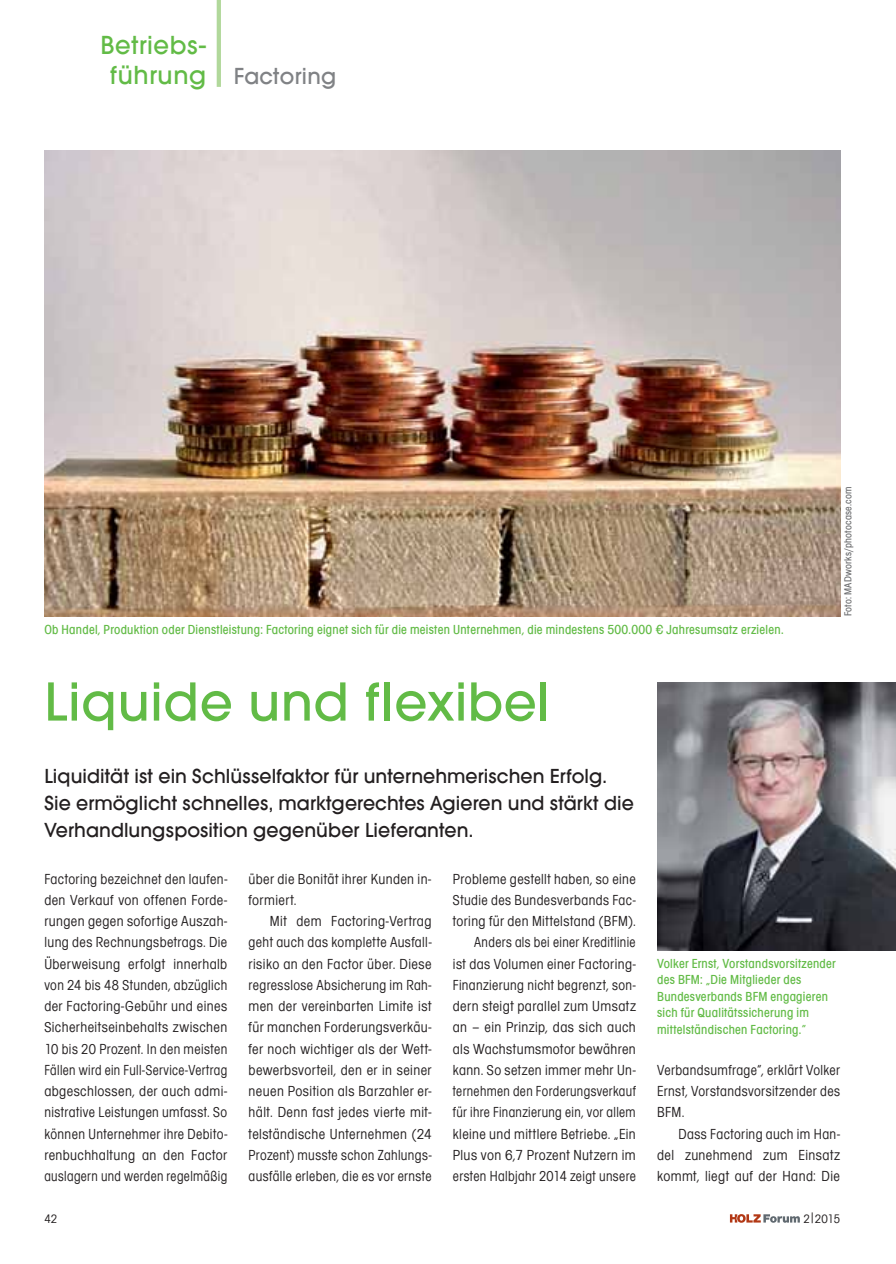
<style>
.page{position:relative;width:896px;height:1264px;background:#fff}
.page>*{position:absolute;margin:0;border:0;box-sizing:border-box;transform-origin:0 0}
.t1{font:500 57px "Avignon";letter-spacing:.01em;color:#62bb46}
.t2{font:500 27px "Avignon";letter-spacing:.02em;color:#62bb46}
.t3{font:500 24px "Avignon";letter-spacing:.01em;color:#808285}
.t4{font:500 21px/27px "Avignon";color:#231f20}
.t5{font:15px/21.3px "Avignon Cd";letter-spacing:.025em;color:#231f20;text-align:justify}
.t6{font:15px "Avignon Cd";letter-spacing:.025em;color:#231f20;scale:.96 1}
.t7{font:15px "Avignon Cd";letter-spacing:.025em;color:#231f20;scale:.95 1}
.t8{font:500 13.5px/16.5px "Avignon Cd";letter-spacing:.02em;color:#62bb46}
.t9{font:12.75px "Avignon Cd";letter-spacing:-.01em;color:#231f20}
.t10{font:500 10.5px "Avignon Cd";letter-spacing:.02em;color:#6d6e70}
.s1{font-size:27px;color:#62bb46}
</style>
<div class="page">
<hr style="left:217px;top:0;width:4px;height:87px;background:#b1d89b">
<img style="left:44px;top:151px;width:795px;height:465px">
<img style="left:657px;top:682px;width:238px;height:268px">
<svg style="left:729px;top:1214px;width:70px;height:8px"></svg>
<p class="t2" style="left:100px;top:29px;width:107px">Betriebs-</p>
<p class="t3" style="left:110px;top:62px;width:228px"><span class="s1">führung</span> Factoring</p>
<p class="t8" style="left:44px;top:621px;width:740px">Ob Handel, Produktion oder Dienstleistung: Factoring eignet sich für die meisten Unternehmen, die mindestens 500.000 € Jahresumsatz erzielen.</p>
<p class="t10" style="left:841px;top:616px;width:131px;rotate:-90deg">Foto: MADworks/photocase.com</p>
<p class="t1" style="left:44px;top:669px;width:506px">Liquide und flexibel</p>
<p class="t4" style="left:44px;top:762px;width:590px">Liquidität ist ein Schlüsselfaktor für unternehmerischen Erfolg.<br>Sie ermöglicht schnelles, marktgerechtes Agieren und stärkt die<br>Verhandlungsposition gegenüber Lieferanten.</p>
<p class="t5" style="left:44px;top:868px;width:184px">Factoring bezeichnet den laufen&shy;den Verkauf von offenen Forde&shy;rungen gegen sofortige Auszah&shy;lung des Rechnungsbetrags. Die Überweisung erfolgt innerhalb von 24 bis 48 Stunden, abzüglich der Factoring-Gebühr und eines Sicherheitseinbehalts zwischen 10 bis 20 Prozent. In den meisten Fällen wird ein Full-Service-Vertrag abgeschlossen, der auch admi&shy;nistrative Leistungen umfasst. So können Unternehmer ihre Debito&shy;renbuchhaltung an den Factor auslagern und werden regelmäßig</p>
<p class="t5" style="left:248px;top:868px;width:184px">über die Bonität ihrer Kunden in-</p>
<p class="t5" style="left:453px;top:868px;width:184px;text-align:right">Probleme gestellt haben, so eine<br>Studie des Bundesverbands Fac&shy;toring für den Mittelstand (BFM).<br>Anders als bei einer Kreditlinie<br>ist das Volumen einer Factoring-<br>Finanzierung nicht begrenzt, son&shy;dern steigt parallel zum Umsatz an – ein Prinzip, das sich auch als Wachstumsmotor bewähren kann. So setzen immer mehr Un&shy;ternehmen den Forderungsverkauf für ihre Finanzierung ein, vor allem kleine und mittlere Betriebe. „Ein<br>Plus von 6,7 Prozent Nutzern im ersten Halbjahr 2014 zeigt unsere</p>
<p class="t5" style="left:248px;top:889px;width:50px">formiert.</p>
<p class="t5" style="left:270px;top:910px;width:163px">Mit dem Factoring-Vertrag</p>
<p class="t5" style="left:248px;top:931px;width:184px">geht auch das komplette Ausfall-</p>
<p class="t5" style="left:248px;top:953px;width:184px">risiko an den Factor über. Diese</p>
<p class="t6" style="left:248px;top:976px;width:192px">regresslose Absicherung im Rah-</p>
<p class="t5" style="left:248px;top:995px;width:184px">men der vereinbarten Limite ist</p>
<p class="t5" style="left:248px;top:1017px;width:184px">für manchen Forderungsverkäu-</p>
<p class="t5" style="left:248px;top:1038px;width:184px">fer noch wichtiger als der Wett-</p>
<p class="t5" style="left:248px;top:1059px;width:184px">bewerbsvorteil, den er in seiner</p>
<p class="t5" style="left:248px;top:1080px;width:184px">neuen Position als Barzahler er-</p>
<p class="t5" style="left:248px;top:1102px;width:184px">hält. Denn fast jedes vierte mit-</p>
<p class="t5" style="left:248px;top:1123px;width:184px">telständische Unternehmen (24</p>
<p class="t7" style="left:248px;top:1146px;width:194px">Prozent) musste schon Zahlungs-</p>
<p class="t6" style="left:248px;top:1167px;width:192px">ausfälle erleben, die es vor ernste</p>
<p class="t8" style="left:657px;top:955px;width:180px">Volker Ernst, Vorstandsvorsitzender des BFM: „Die Mitglieder des<br>Bundes verbands BFM engagieren sich für Qualitätssicherung im mittelständischen Factoring.“</p>
<p class="t5" style="left:657px;top:1059px;width:184px">Verbandsumfrage“, erklärt Volker</p>
<p class="t5" style="left:657px;top:1080px;width:184px">Ernst, Vorstandsvorsitzender des</p>
<p class="t5" style="left:657px;top:1101px;width:29px">BFM.</p>
<p class="t5" style="left:678px;top:1123px;width:163px">Dass Factoring auch im Han-</p>
<p class="t5" style="left:657px;top:1144px;width:184px">del zunehmend zum Einsatz</p>
<p class="t5" style="left:657px;top:1165px;width:184px">kommt, liegt auf der Hand: Die</p>
<p class="t9" style="left:44px;top:1211px;width:14px">42</p>
<p class="t9" style="left:803px;top:1211px;width:38px">2|2015</p>
</div>
